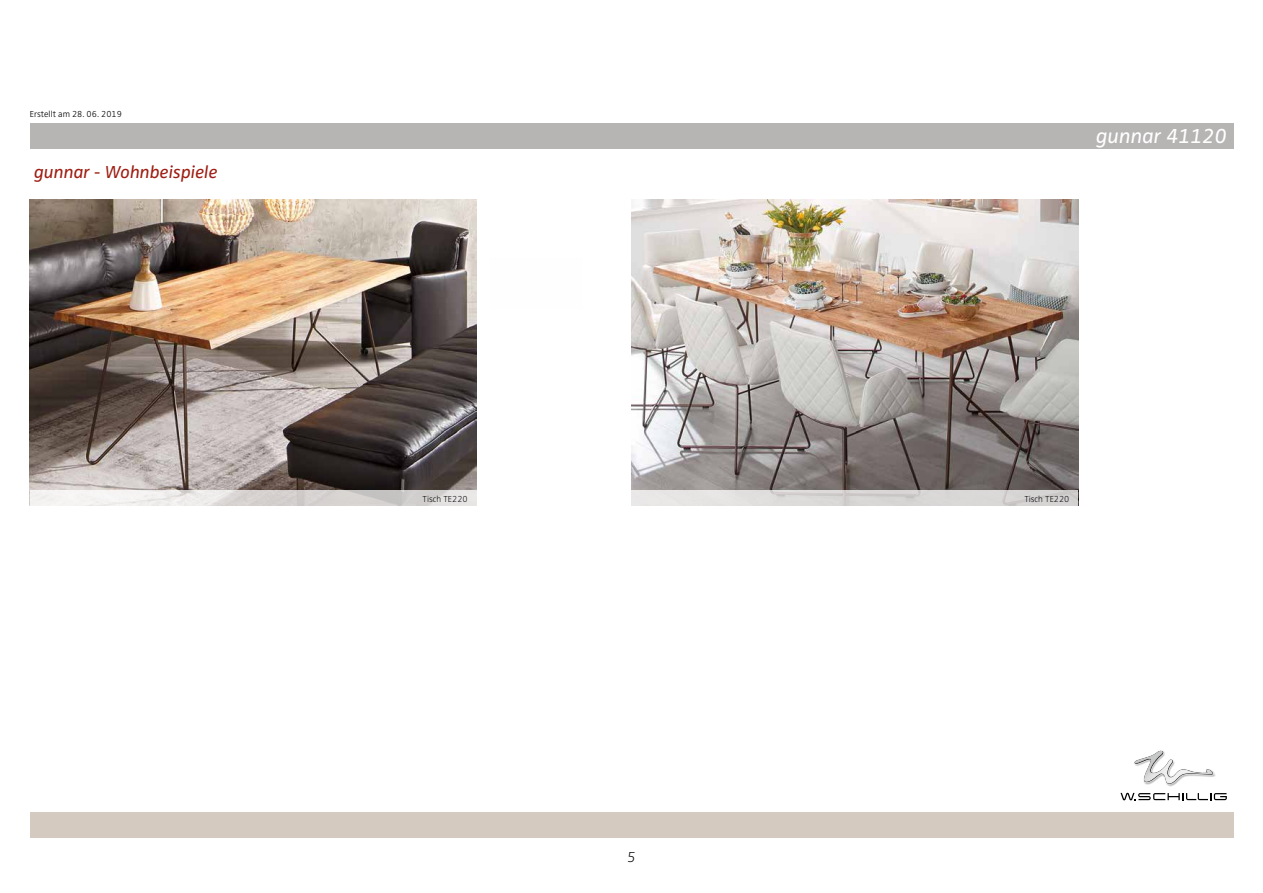
<style>
.page{position:relative;width:1263px;height:893px;background:#fff}
.page>*{position:absolute;margin:0;border:0;box-sizing:border-box;transform-origin:0 0}
.t1{font:italic 21px "Zwo Pro";color:#fff}
.t2{font:italic 18px "Zwo Pro";color:#9e1d12}
.t3{font:italic 300 expanded 15px "Zwo Pro";color:#000}
.t4{font:300 9px "Zwo Pro";color:#000}
.t5{font:300 expanded 9px "Zwo Pro";color:#000}
</style>
<div class="page">
<div style="left:30px;top:123px;width:1203px;height:26px;background:#b6b5b4"></div>
<div style="left:30px;top:812px;width:1203px;height:26px;background:#d5cabf"></div>
<svg style="left:1146px;top:750px;width:69px;height:35px"></svg>
<img style="left:1134px;top:751px;width:79px;height:33px">
<svg style="left:1120px;top:793px;width:107px;height:7px"></svg>
<img style="left:30px;top:200px;width:446px;height:290px">
<svg style="left:30px;top:490px;width:446px;height:16px"></svg>
<img style="left:631px;top:200px;width:447px;height:290px">
<svg style="left:631px;top:490px;width:447px;height:16px;background:#dbd9d8"></svg>
<p class="t4" style="left:30px;top:109px;width:94px">Erstellt am 28. 06. 2019</p>
<p class="t2" style="left:34px;top:161px;width:185px">gunnar - Wohnbeispiele</p>
<p class="t1" style="left:1096px;top:124px;width:132px">gunnar 41120</p>
<p class="t5" style="left:423px;top:493px;width:47px">Tisch TE220</p>
<p class="t5" style="left:1024px;top:493px;width:47px">Tisch TE220</p>
<p class="t3" style="left:627px;top:848px;width:10px">5</p>
</div>
